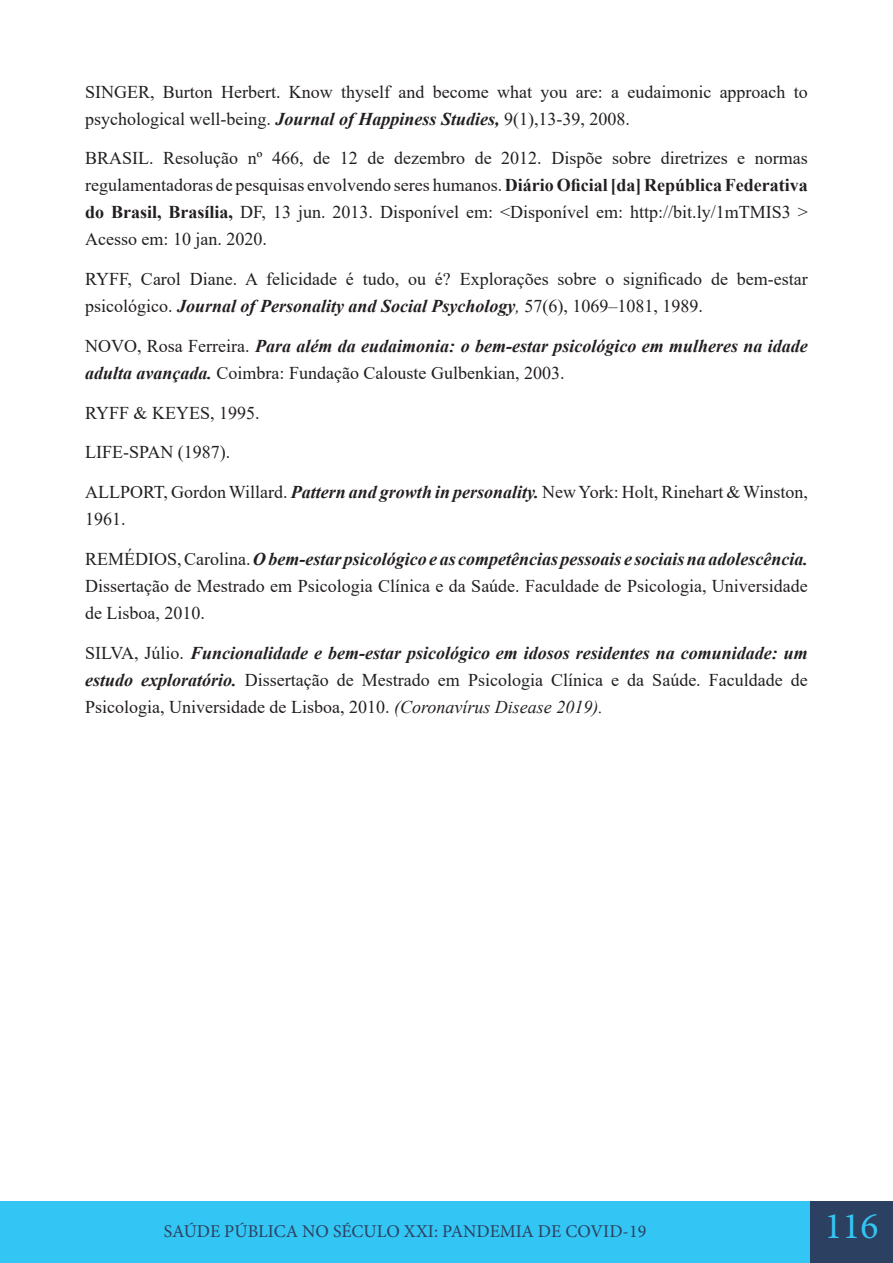
<style>
.page{position:relative;width:893px;height:1263px;background:#fff}
.page>*{position:absolute;margin:0;border:0;box-sizing:border-box;transform-origin:0 0}
.t1{font:37.5px "Minion Pro";color:#33c5f3}
.t2{font:18px/27px "Times New Roman";color:#231f20}
.t3{font:italic 700 18px/27px "Times New Roman";color:#231f20}
.t4{font:18px "Minion Pro";color:#2c4161}
.s1{font-weight:700;font-style:italic}
.s2{font-weight:700}
.s3{font-style:italic}
.s4{font-weight:400;font-style:normal}
</style>
<div class="page">
<div style="left:0;top:1201px;width:810px;height:62px;background:#33c5f3"></div>
<div style="left:810px;top:1201px;width:83px;height:62px;background:#2c4161"></div>
<p class="t2" style="left:85px;top:77px;width:724px">SINGER, Burton Herbert. Know thyself and become what you are: a eudaimonic approach to psychological well-being. <span class="s1">Journal of Happiness Studies,</span> 9(1),13-39, 2008.</p>
<p class="t2" style="left:85px;top:144px;width:724px;text-align:justify">BRASIL. Resolução nº 466, de 12 de dezembro de 2012. Dispõe sobre diretrizes e normas regulamentadoras de pesquisas envolvendo seres humanos. <span class="s2">Diário Oficial [da] República Federativa do Brasil, Brasília,</span> DF, 13 jun. 2013. Disponível em: &lt;Disponível em: http://bit.ly/1mTMIS3 &gt; Acesso em: 10 jan. 2020.</p>
<p class="t2" style="left:85px;top:265px;width:724px">RYFF, Carol Diane. A felicidade é tudo, ou é? Explorações sobre o significado de bem-estar psicológico. <span class="s1">Journal of Personality and Social Psychology</span><span class="s3">,</span> 57(6), 1069–1081, 1989.</p>
<p class="t3" style="left:85px;top:332px;width:724px"><span class="s4">NOVO, Rosa Ferreira.</span> Para além da eudaimonia: o bem-estar psicológico em mulheres na idade adulta avançada. <span class="s4">Coimbra: Fundação Calouste Gulbenkian, 2003.</span></p>
<p class="t2" style="left:85px;top:398px;width:176px">RYFF &amp; KEYES, 1995.</p>
<p class="t2" style="left:85px;top:438px;width:147px">LIFE-SPAN (1987).</p>
<p class="t2" style="left:85px;top:478px;width:724px">ALLPORT, Gordon Willard. <span class="s1">Pattern and growth in personality.</span> New York: Holt, Rinehart &amp; Winston,<br>1961.</p>
<p class="t2" style="left:85px;top:545px;width:724px;text-align:justify">REMÉDIOS, Carolina. <span class="s1">O bem-estar psicológico e as competências pessoais e sociais na adolescência.<br></span>Dissertação de Mestrado em Psicologia Clínica e da Saúde. Faculdade de Psicologia, Universidade de Lisboa, 2010.</p>
<p class="t2" style="left:85px;top:638px;width:724px;text-align:justify">SILVA, Júlio. <span class="s1">Funcionalidade e bem-estar psicológico em idosos residentes na comunidade: um estudo exploratório.</span> Dissertação de Mestrado em Psicologia Clínica e da Saúde. Faculdade de Psicologia, Universidade de Lisboa, 2010. <span class="s3">(Coronavírus Disease 2019).</span></p>
<p class="t4" style="left:164px;top:1219px;width:484px">SAÚDE PÚBLICA NO SÉCULO XXI: PANDEMIA DE COVID-19</p>
<h1 class="t1" style="left:824px;top:1201px;width:55px">116</h1>
</div>
